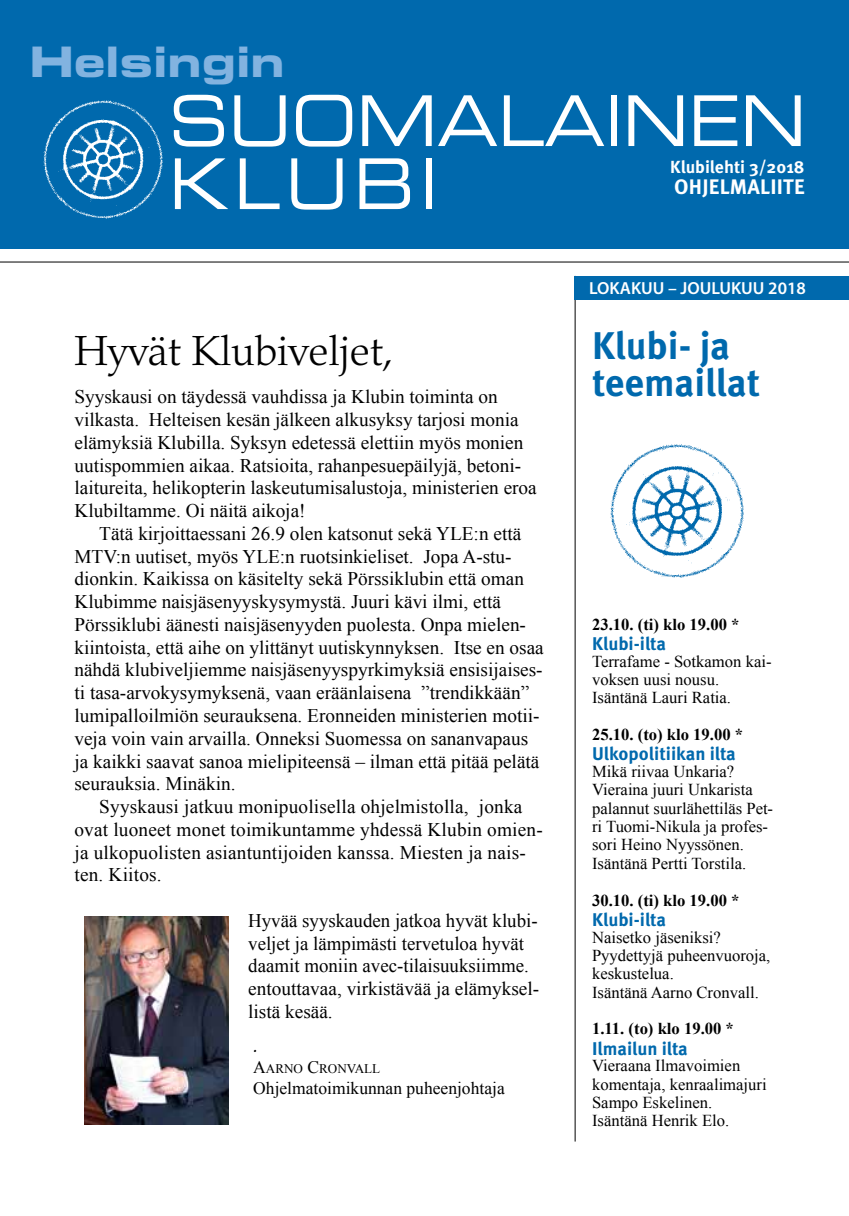
<style>
.page{position:relative;width:849px;height:1216px;background:#fff}
.page>*{position:absolute;margin:0;border:0;box-sizing:border-box;transform-origin:0 0}
.t1{font:70px/63px "Eurostile LT Std Ex 2";color:#fff;scale:.86 1}
.t2{font:300 42px "Palatino LT Std";color:#000}
.t3{font:42px "Eurostile LT Std Bold Ex 2";color:#82b3e0}
.t4{font:700 38.5px/36.8px "Meta OT";letter-spacing:-.005em;color:#0069ad}
.t5{font:700 21px "Meta OT";letter-spacing:.01em;color:#fff}
.t6{font:19.25px/22.8px "Times New Roman";color:#000}
.t7{font:italic 19.25px "Palatino LT Std";color:#000}
.t8{font:700 18.38px "Meta OT";letter-spacing:-.005em;color:#0069ad}
.t9{font:17.5px "Times New Roman";color:#000}
.t10{font:600 17.5px "Myriad Pro";color:#fff}
.t11{font:700 17.5px "Meta OT";color:#fff}
.t12{font:16.62px/18.4px "Times New Roman";color:#000}
.t13{font:700 16.62px "Times New Roman";color:#000}
.t14{font:13.12px "Times New Roman";color:#000}
.s1{font-size:17.5px}
</style>
<div class="page">
<div style="left:0;top:0;width:848px;height:248px;background:#0069ad"></div>
<img style="left:43px;top:100px;width:120px;height:119px">
<hr style="left:0;top:262px;width:848px;height:1px;background:#000">
<hr style="left:574px;top:276px;width:1px;height:865px;background:#000">
<img style="left:84px;top:916px;width:144px;height:208px">
<img style="left:610px;top:444px;width:134px;height:134px">
<div style="left:574px;top:276px;width:274px;height:24px;background:#0069ad"></div>
<h2 class="t3" style="left:29px;top:32px;width:257px">Helsingin</h2>
<h1 class="t1" style="left:169px;top:88px;width:741px">SUOMALAINEN<br>KLUBI</h1>
<p class="t11" style="left:670px;top:156px;width:136px">Klubilehti 3/2018</p>
<p class="t5" style="left:674px;top:173px;width:132px">OHJELMALIITE</p>
<h2 class="t2" style="left:74px;top:326px;width:321px">Hyvät Klubiveljet,</h2>
<p class="t6" style="left:74px;top:385px;width:463px">Syyskausi on täydessä vauhdissa ja Klubin toiminta on vilkasta. Helteisen kesän jälkeen alkusyksy tarjosi monia elämyksiä Klubilla. Syksyn edetessä elettiin myös monien uutispommien aikaa. Ratsioita, rahanpesuepäilyjä, betoni&shy;laitureita, helikopterin laskeutumisalustoja, ministerien eroa Klubiltamme. Oi näitä aikoja!</p>
<p class="t6" style="left:74px;top:521px;width:470px;text-indent:25px">Tätä kirjoittaessani 26.9 olen katsonut sekä YLE:n että MTV:n uutiset, myös YLE:n ruotsinkieliset. Jopa A-stu&shy;dionkin. Kaikissa on käsitelty sekä Pörssiklubin että oman Klubimme naisjäsenyyskysymystä. Juuri kävi ilmi, että Pörssiklubi äänesti naisjäsenyyden puolesta. Onpa mielen&shy;kiintoista, että aihe on ylittänyt uutiskynnyksen. Itse en osaa nähdä klubiveljiemme naisjäsenyyspyrkimyksiä ensisijaises&shy;ti tasa-arvokysymyksenä, vaan eräänlaisena ”trendikkään” lumipalloilmiön seurauksena. Eronneiden ministerien motii&shy;veja voin vain arvailla. Onneksi Suomessa on sananvapaus ja kaikki saavat sanoa mielipiteensä – ilman että pitää pelätä seurauksia. Minäkin.</p>
<p class="t6" style="left:74px;top:795px;width:469px;text-indent:25px">Syyskausi jatkuu monipuolisella ohjelmistolla, jonka ovat luoneet monet toimikuntamme yhdessä Klubin omien&shy;ja ulkopuolisten asiantuntijoiden kanssa. Miesten ja nais&shy;ten. Kiitos.</p>
<p class="t6" style="left:248px;top:908px;width:292px">Hyvää syyskauden jatkoa hyvät klubi&shy;veljet ja lämpimästi tervetuloa hyvät daamit moniin avec-tilaisuuksiimme. entouttavaa, virkistävää ja elämyksel&shy;listä kesää.</p>
<p class="t7" style="left:253px;top:1034px;width:6px">.</p>
<p class="t14" style="left:253px;top:1060px;width:128px"><span class="s1">A</span>ARNO <span class="s1">C</span>RONVALL</p>
<p class="t9" style="left:253px;top:1076px;width:253px">Ohjelmatoimikunnan puheenjohtaja</p>
<p class="t10" style="left:589px;top:277px;width:218px">LOKAKUU – JOULUKUU 2018</p>
<h3 class="t4" style="left:592px;top:328px;width:169px">Klubi- ja teemaillat</h3>
<p class="t13" style="left:592px;top:612px;width:149px">23.10. (ti) klo 19.00 *</p>
<p class="t8" style="left:592px;top:632px;width:75px">Klubi-ilta</p>
<p class="t12" style="left:592px;top:651px;width:181px">Terrafame - Sotkamon kai&shy;voksen uusi nousu.<br>Isäntänä Lauri Ratia.</p>
<p class="t13" style="left:592px;top:723px;width:153px">25.10. (to) klo 19.00 *</p>
<p class="t8" style="left:592px;top:742px;width:145px">Ulkopolitiikan ilta</p>
<p class="t12" style="left:592px;top:762px;width:182px">Mikä riivaa Unkaria?<br>Vieraina juuri Unkarista palannut suurlähettiläs Pet&shy;ri Tuomi-Nikula ja profes&shy;sori Heino Nyyssönen.<br>Isäntänä Pertti Torstila.</p>
<p class="t13" style="left:592px;top:888px;width:149px">30.10. (ti) klo 19.00 *</p>
<p class="t8" style="left:592px;top:907px;width:75px">Klubi-ilta</p>
<p class="t12" style="left:592px;top:927px;width:180px">Naisetko jäseniksi?<br>Pyydettyjä puheenvuoroja, keskustelua.<br>Isäntänä Aarno Cronvall.</p>
<p class="t13" style="left:592px;top:1017px;width:143px">1.11. (to) klo 19.00 *</p>
<p class="t8" style="left:592px;top:1036px;width:97px">Ilmailun ilta</p>
<p class="t12" style="left:592px;top:1056px;width:176px">Vieraana Ilmavoimien komentaja, kenraalimajuri<br>Sampo Eskelinen.<br>Isäntänä Henrik Elo.</p>
</div>
